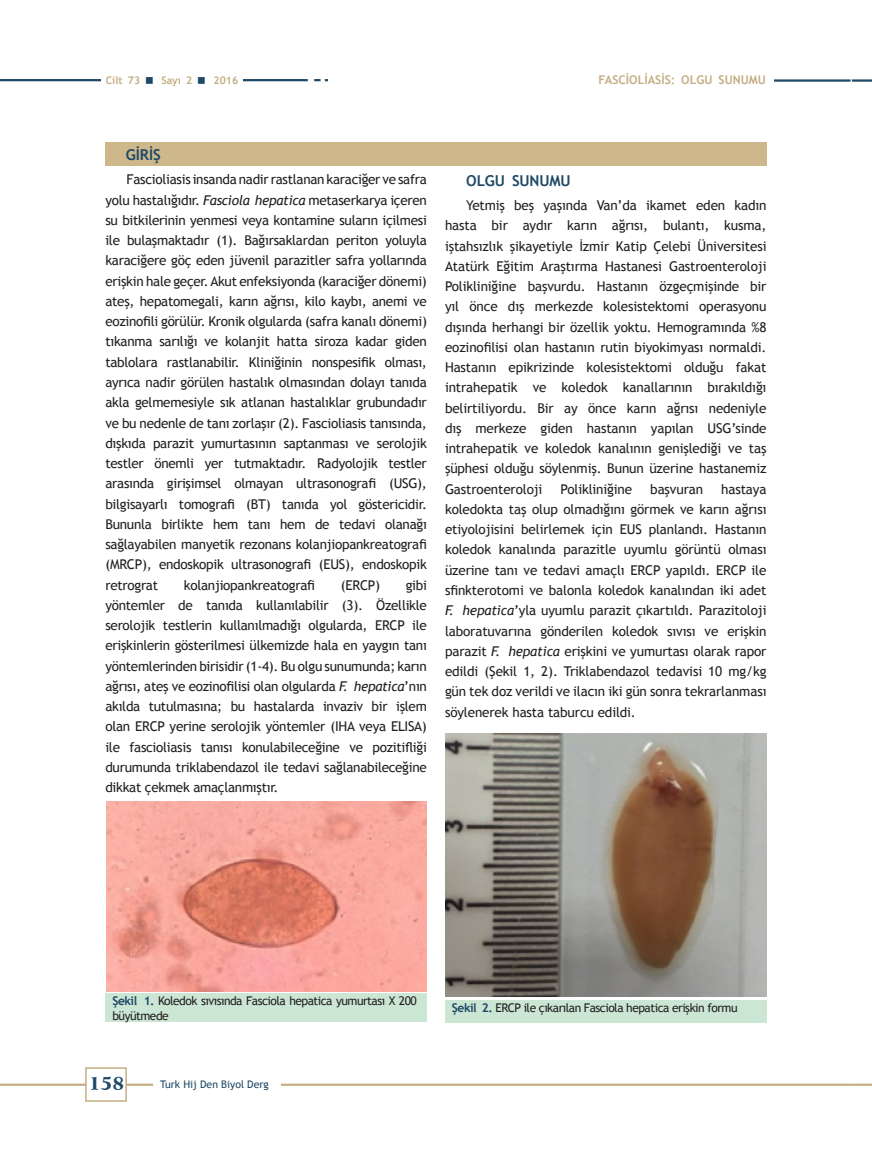
<style>
.page{position:relative;width:872px;height:1170px;background:#fff}
.page>*{position:absolute;margin:0;border:0;box-sizing:border-box;transform-origin:0 0}
.metin{font:900 18px "Arrus BT";color:#1e4967}
.metin-2{font:700 15px "Trebuchet MS";letter-spacing:-.01em;color:#1e4967}
.metin-3{font:13.5px/20.2px "Trebuchet MS";letter-spacing:-.02em;color:#231f20;text-align:justify}
.metin-4{font:12px/15px "Trebuchet MS";letter-spacing:-.04em;color:#231f20}
.metin-5{font:700 12px "Trebuchet MS";color:#c4ae83}
.t1{font:10.5px "Trebuchet MS";color:#1e4967}
.t2{font:700 10.5px "Trebuchet MS";color:#c4ae83}
.s1{font-style:italic}
.s2{font-weight:700;color:#1e4967}
</style>
<div class="page">
<hr style="left:0;top:79px;width:328px;height:2px;background:#1e4967">
<hr style="left:850px;top:1083px;width:22px;height:2px;background:#c4ae83">
<hr style="left:0;top:1083px;width:850px;height:2px;background:#c4ae83">
<div style="left:85px;top:1067px;width:42px;height:34px;background:#fff;border:2px solid #c4ae83"></div>
<div style="left:153px;top:1077px;width:128px;height:14px;background:#fff"></div>
<div style="left:101px;top:75px;width:141px;height:13px;background:#fff"></div>
<svg style="left:308px;top:79px;width:6px;height:2px"></svg>
<svg style="left:320px;top:79px;width:5px;height:3px"></svg>
<hr style="left:774px;top:79px;width:76px;height:3px;background:#1e4967">
<hr style="left:852px;top:79px;width:20px;height:3px;background:#1e4967">
<div style="left:105px;top:142px;width:661px;height:24px;background:#ceb78a"></div>
<img style="left:107px;top:801px;width:320px;height:189px">
<div style="left:105px;top:993px;width:322px;height:29px;background:#cbe6d3"></div>
<img style="left:446px;top:733px;width:320px;height:263px">
<div style="left:445px;top:999px;width:321px;height:23px;background:#cbe6d3"></div>
<p class="t2" style="left:106px;top:74px;width:36px">Cilt 73</p>
<p class="t2" style="left:161px;top:74px;width:33px">Sayı 2</p>
<p class="t2" style="left:214px;top:74px;width:26px">2016</p>
<p class="metin-5" style="left:598px;top:72px;width:169px">FASCİOLİASİS: OLGU SUNUMU</p>
<p class="metin-2" style="left:126px;top:145px;width:37px">GİRİŞ</p>
<p class="metin-3" style="left:105px;top:170px;width:323px;text-indent:21px">Fascioliasis insanda nadir rastlanan karaciğer ve safra yolu hastalığıdır. <span class="s1">Fasciola hepatica</span> metaserkarya içeren su bitkilerinin yenmesi veya kontamine suların içilmesi ile bulaşmaktadır (1). Bağırsaklardan periton yoluyla karaciğere göç eden jüvenil parazitler safra yollarında erişkin hale geçer. Akut enfeksiyonda (karaciğer dönemi) ateş, hepatomegali, karın ağrısı, kilo kaybı, anemi ve eozinofili görülür. Kronik olgularda (safra kanalı dönemi) tıkanma sarılığı ve kolanjit hatta siroza kadar giden tablolara rastlanabilir. Kliniğinin nonspesifik olması, ayrıca nadir görülen hastalık olmasından dolayı tanıda akla gelmemesiyle sık atlanan hastalıklar grubundadır ve bu nedenle de tanı zorlaşır (2). Fascioliasis tanısında, dışkıda parazit yumurtasının saptanması ve serolojik testler önemli yer tutmaktadır. Radyolojik testler arasında girişimsel olmayan ultrasonografi (USG), bilgisayarlı tomografi (BT) tanıda yol göstericidir.<br>Bununla birlikte hem tanı hem de tedavi olanağı sağlayabilen manyetik rezonans kolanjiopankreatografi (MRCP), endoskopik ultrasonografi (EUS), endoskopik retrograt</p>
<p class="metin-3" style="left:105px;top:575px;width:323px;text-indent:300px">gibi yöntemler de tanıda kullanılabilir (3). Özellikle serolojik testlerin kullanılmadığı olgularda, ERCP ile erişkinlerin gösterilmesi ülkemizde hala en yaygın tanı yöntemlerinden birisidir (1-4). Bu olgu sunumunda; karın ağrısı, ateş ve eozinofilisi olan olgularda <span class="s1">F. hepatica</span>’nın akılda tutulmasına; bu hastalarda invaziv bir işlem olan ERCP yerine serolojik yöntemler (IHA veya ELISA) ile fascioliasis tanısı konulabileceğine ve pozitifliği durumunda triklabendazol ile tedavi sağlanabileceğine dikkat çekmek amaçlanmıştır.</p>
<p class="metin-3" style="left:184px;top:575px;width:133px">kolanjiopankreatografi</p>
<p class="metin-3" style="left:341px;top:575px;width:41px">(ERCP)</p>
<p class="metin-2" style="left:466px;top:171px;width:106px">OLGU SUNUMU</p>
<p class="metin-3" style="left:445px;top:195px;width:323px;text-indent:21px">Yetmiş beş yaşında Van’da ikamet eden kadın hasta bir aydır karın ağrısı, bulantı, kusma, iştahsızlık şikayetiyle İzmir Katip Çelebi Üniversitesi Atatürk Eğitim Araştırma Hastanesi Gastroenteroloji Polikliniğine başvurdu. Hastanın özgeçmişinde bir yıl önce dış merkezde kolesistektomi operasyonu dışında herhangi bir özellik yoktu. Hemogramında %8 eozinofilisi olan hastanın rutin biyokimyası normaldi.<br>Hastanın epikrizinde kolesistektomi olduğu fakat intrahepatik ve koledok kanallarının bırakıldığı belirtiliyordu. Bir ay önce karın ağrısı nedeniyle dış merkeze giden hastanın yapılan USG’sinde intrahepatik ve koledok kanalının genişlediği ve taş şüphesi olduğu söylenmiş. Bunun üzerine hastanemiz Gastroenteroloji</p>
<p class="metin-3" style="left:560px;top:479px;width:73px">Polikliniğine</p>
<p class="metin-3" style="left:650px;top:479px;width:54px">başvuran</p>
<p class="metin-3" style="left:445px;top:479px;width:323px;text-indent:276px">hastaya koledokta taş olup olmadığını görmek ve karın ağrısı etiyolojisini belirlemek için EUS planlandı. Hastanın koledok kanalında parazitle uyumlu görüntü olması üzerine tanı ve tedavi amaçlı ERCP yapıldı. ERCP ile sfinkterotomi ve balonla koledok kanalından iki adet <span class="s1">F. hepatica</span>’yla uyumlu parazit çıkartıldı. Parazitoloji laboratuvarına gönderilen koledok sıvısı ve erişkin parazit <span class="s1">F. hepatica</span> erişkini ve yumurtası olarak rapor edildi (Şekil 1, 2). Triklabendazol tedavisi 10 mg/kg gün tek doz verildi ve ilacın iki gün sonra tekrarlanması söylenerek hasta taburcu edildi.</p>
<p class="metin-4" style="left:112px;top:992px;width:306px"><span class="s2">Şekil 1.</span> Koledok sıvısında Fasciola hepatica yumurtası X 200 büyütmede</p>
<p class="metin-4" style="left:452px;top:1000px;width:287px"><span class="s2">Şekil 2.</span> ERCP ile çıkarılan Fasciola hepatica erişkin formu</p>
<p class="metin" style="left:89px;top:1071px;width:37px">158</p>
<p class="t1" style="left:160px;top:1078px;width:110px">Turk Hij Den Biyol Derg</p>
</div>
